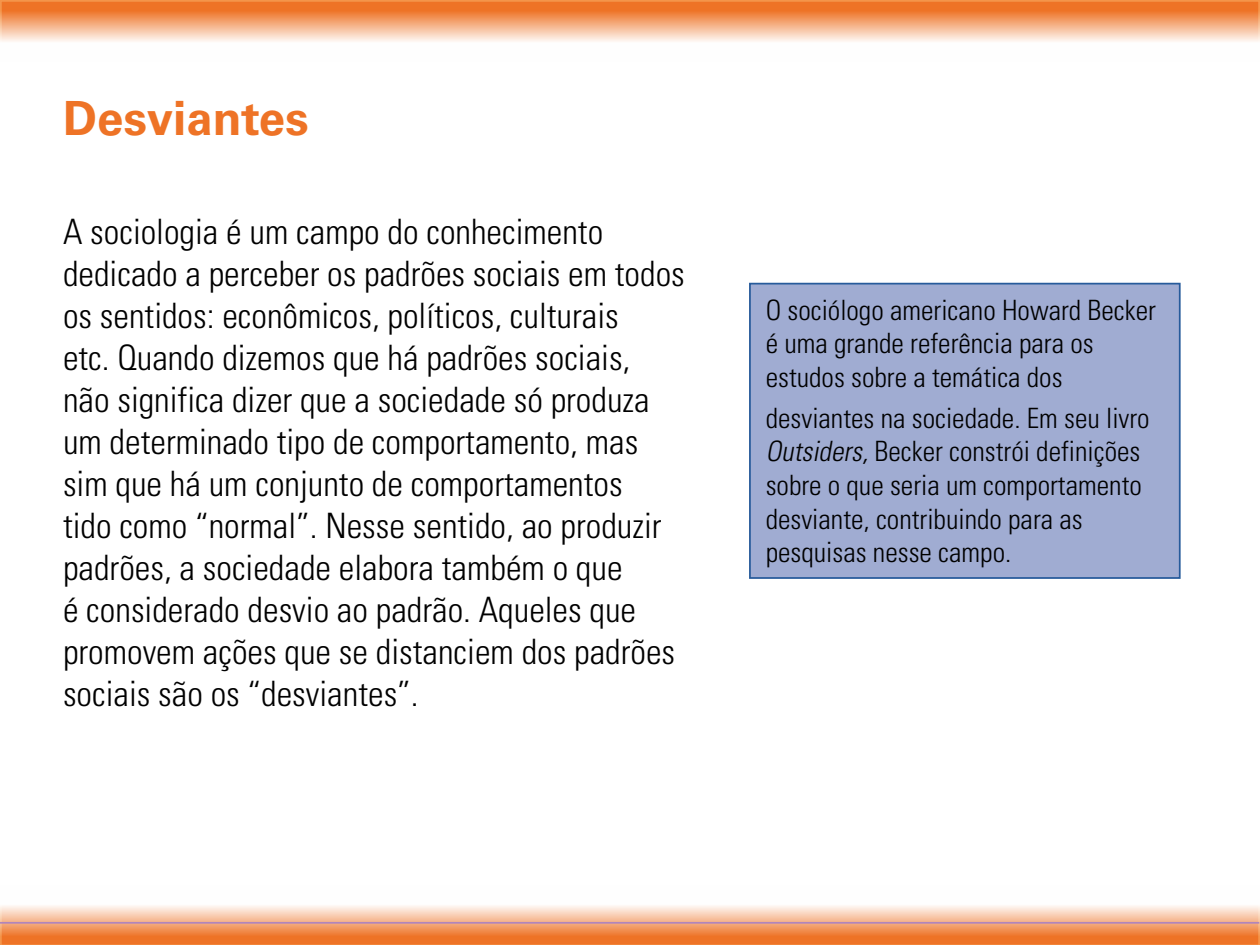
<style>
.page{position:relative;width:1260px;height:945px;background:#fff}
.page>*{position:absolute;margin:0;border:0;box-sizing:border-box;transform-origin:0 0}
.t1{font:700 47.25px "Univers LT Std";color:#ee7326}
.t2{font:300 condensed 35px/42px "Univers LT Std";color:#000}
.t3{font:300 condensed 28px/33.6px "Univers LT Std";color:#000}
.s1{font-style:italic}
</style>
<div class="page">
<svg style="left:0;top:0;width:1260px;height:42px;background:#f4a675"></svg>
<svg style="left:0;top:906px;width:1260px;height:39px;background:#f3a675"></svg>
<hr style="left:0;top:922px;width:1259px;height:2px;background:#b085bb">
<div style="left:750px;top:284px;width:430px;height:294px;background:#a0acd2"></div>
<div style="left:749px;top:283px;width:432px;height:296px;border:2px solid #275b9b"></div>
<h1 class="t1" style="left:63px;top:90px;width:247px">Desviantes</h1>
<p class="t2" style="left:63px;top:210px;width:623px">A sociologia é um campo do conhecimento dedicado a perceber os padrões sociais em todos os sentidos: econômicos, políticos, culturais<br>etc. Quando dizemos que há padrões sociais, não significa dizer que a sociedade só produza um determinado tipo de comportamento, mas sim que há um conjunto de comportamentos<br>tido como “normal”. Nesse sentido, ao produzir padrões, a sociedade elabora também o que<br>é considerado desvio ao padrão. Aqueles que promovem ações que se distanciem dos padrões sociais são os “desviantes”.</p>
<p class="t3" style="left:766px;top:293px;width:392px">O sociólogo americano Howard Becker é uma grande referência para os estudos sobre a temática dos</p>
<p class="t3" style="left:766px;top:401px;width:385px">desviantes na sociedade. Em seu livro <span class="s1">Outsiders,</span>Becker constrói definições sobre o que seria um comportamento desviante, contribuindo para as pesquisas nesse campo.</p>
</div>
